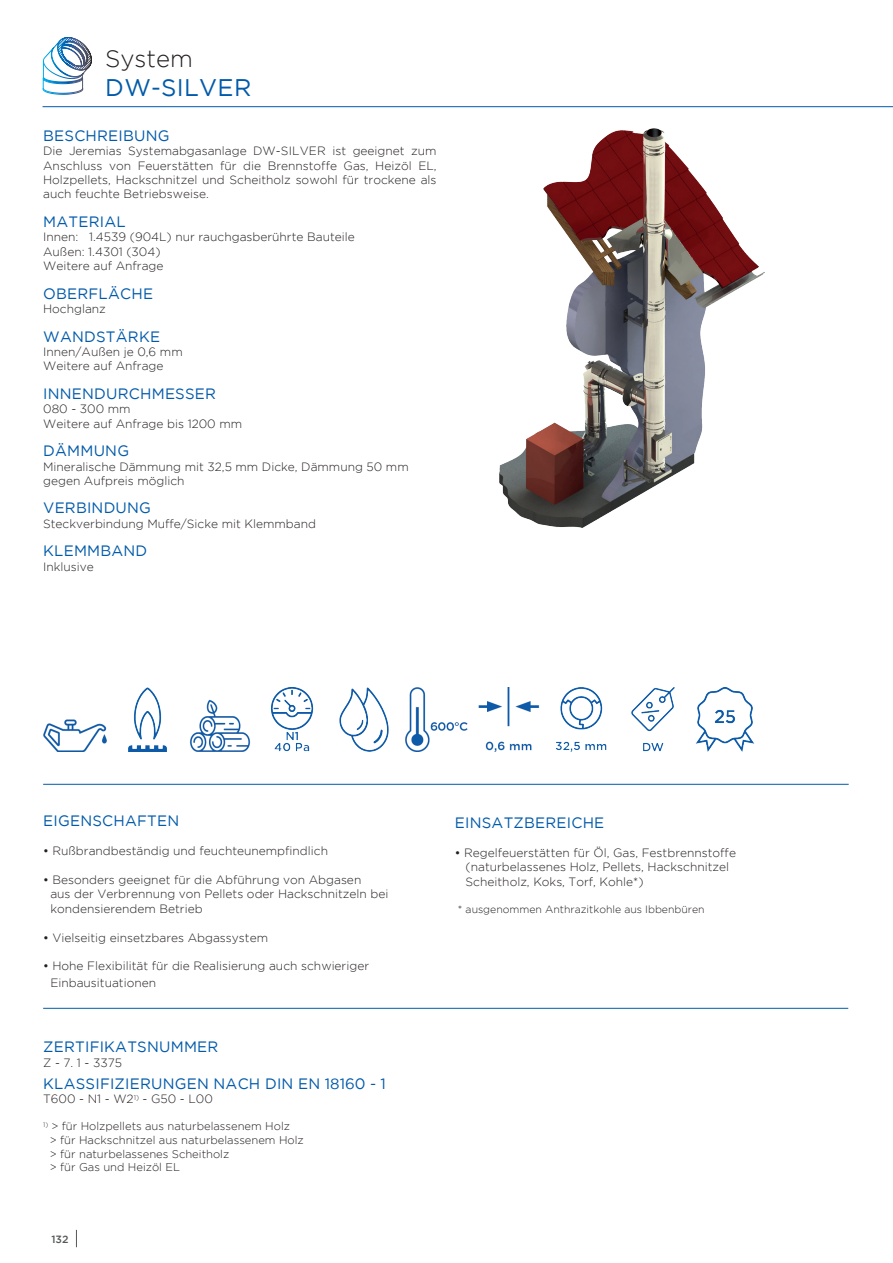
<style>
.page{position:relative;width:893px;height:1263px;background:#fff}
.page>*{position:absolute;margin:0;border:0;box-sizing:border-box;transform-origin:0 0}
.t1{font:24px "Gotham";letter-spacing:.015em;color:#015aaa}
.t2{font:300 24px "Gotham";color:#231f20}
.t3{font:15px "Gotham";letter-spacing:.015em;color:#015aaa}
.t4{font:300 12px/14.4px "Gotham";color:#231f20}
.t5{font:300 11.25px/13.5px "Gotham";color:#231f20}
.t6{font:300 10.5px "Gotham";color:#231f20}
.t7{font:500 10.5px "Gotham";color:#57585a}
.s1{font-weight:400}
</style>
<div class="page">
<hr style="left:43px;top:106px;width:850px;height:1px;background:#015aaa">
<svg style="left:42px;top:37px;width:50px;height:58px"></svg>
<svg style="left:76px;top:1230px;width:1px;height:17px"></svg>
<img style="left:500px;top:129px;width:265px;height:399px">
<img style="left:339px;top:688px;width:50px;height:63px">
<img style="left:696px;top:688px;width:59px;height:63px">
<img style="left:478px;top:688px;width:62px;height:63px">
<img style="left:43px;top:719px;width:64px;height:32px">
<img style="left:631px;top:688px;width:44px;height:63px">
<img style="left:555px;top:688px;width:52px;height:63px">
<img style="left:405px;top:688px;width:63px;height:63px">
<img style="left:190px;top:699px;width:61px;height:52px">
<img style="left:128px;top:688px;width:39px;height:63px">
<img style="left:271px;top:688px;width:43px;height:63px">
<hr style="left:43px;top:784px;width:806px;height:1px;background:#015aaa">
<hr style="left:43px;top:1008px;width:805px;height:1px;background:#015aaa">
<h1 class="t2" style="left:105px;top:43px;width:89px">System</h1>
<h1 class="t1" style="left:105px;top:72px;width:148px">DW-SILVER</h1>
<p class="t3" style="left:43px;top:126px;width:128px">BESCHREIBUNG</p>
<p class="t4" style="left:43px;top:143px;width:395px;text-align:justify">Die Jeremias Systemabgasanlage DW-SILVER ist geeignet zum Anschluss von Feuerstätten für die Brennstoffe Gas, Heizöl EL, Holzpellets, Hackschnitzel und Scheitholz sowohl für trockene als auch feuchte Betriebsweise.</p>
<p class="t3" style="left:43px;top:212px;width:84px">MATERIAL</p>
<p class="t4" style="left:43px;top:230px;width:313px">Innen: 1.4539 (904L) nur rauchgasberührte Bauteile<br>Außen: 1.4301 (304)<br>Weitere auf Anfrage</p>
<p class="t3" style="left:43px;top:284px;width:111px">OBERFLÄCHE</p>
<p class="t4" style="left:43px;top:301px;width:64px">Hochglanz</p>
<p class="t3" style="left:43px;top:327px;width:118px">WANDSTÄRKE</p>
<p class="t4" style="left:43px;top:344px;width:141px">Innen/Außen je 0,6 mm<br>Weitere auf Anfrage</p>
<p class="t3" style="left:43px;top:384px;width:174px">INNENDURCHMESSER</p>
<p class="t4" style="left:43px;top:401px;width:201px">080 - 300 mm<br>Weitere auf Anfrage bis 1200 mm</p>
<p class="t3" style="left:43px;top:441px;width:87px">DÄMMUNG</p>
<p class="t4" style="left:43px;top:459px;width:367px">Mineralische Dämmung mit 32,5 mm Dicke, Dämmung 50 mm gegen Aufpreis möglich</p>
<p class="t3" style="left:43px;top:498px;width:109px">VERBINDUNG</p>
<p class="t4" style="left:43px;top:516px;width:274px">Steckverbindung Muffe/Sicke mit Klemmband</p>
<p class="t3" style="left:43px;top:541px;width:106px">KLEMMBAND</p>
<p class="t4" style="left:43px;top:559px;width:52px">Inklusive</p>
<p class="t3" style="left:43px;top:811px;width:137px">EIGENSCHAFTEN</p>
<p class="t4" style="left:43px;top:843px;width:286px"><span class="s1">•</span> Rußbrandbeständig und feuchteunempfindlich</p>
<p class="t4" style="left:50px;top:872px;width:340px;text-indent:-7px"><span class="s1">•</span> Besonders geeignet für die Abführung von Abgasen<br>aus der Verbrennung von Pellets oder Hackschnitzeln bei kondensierendem Betrieb</p>
<p class="t4" style="left:43px;top:930px;width:226px"><span class="s1">•</span> Vielseitig einsetzbares Abgassystem</p>
<p class="t4" style="left:50px;top:958px;width:320px;line-height:16.2px;text-indent:-7px"><span class="s1">•</span> Hohe Flexibilität für die Realisierung auch schwieriger<br>Einbausituationen</p>
<p class="t3" style="left:43px;top:1037px;width:177px">ZERTIFIKATSNUMMER</p>
<p class="t4" style="left:43px;top:1055px;width:80px">Z - 7. 1 - 3375</p>
<p class="t3" style="left:43px;top:1074px;width:344px">KLASSIFIZIERUNGEN NACH DIN EN 18160 - 1</p>
<p class="t4" style="left:43px;top:1092px;width:171px">T600 - N1 - W2<sup>1)</sup> - G50 - L00</p>
<p class="t5" style="left:50px;top:1119px;width:255px;text-indent:-7px"><sup>1)</sup> &gt; für Holzpellets aus naturbelassenem Holz<br>&gt; für Hackschnitzel aus naturbelassenem Holz &gt; für naturbelassenes Scheitholz<br>&gt; für Gas und Heizöl EL</p>
<p class="t7" style="left:51px;top:1232px;width:19px">132</p>
<p class="t3" style="left:455px;top:813px;width:151px">EINSATZBEREICHE</p>
<p class="t4" style="left:466px;top:845px;width:272px;text-indent:-11px"><span class="s1">•</span> Regelfeuerstätten für Öl, Gas, Festbrennstoffe (naturbelassenes Holz, Pellets, Hackschnitzel<br>Scheitholz, Koks, Torf, Kohle*)</p>
<p class="t6" style="left:458px;top:902px;width:248px">* ausgenommen Anthrazitkohle aus Ibbenbüren</p>
</div>
